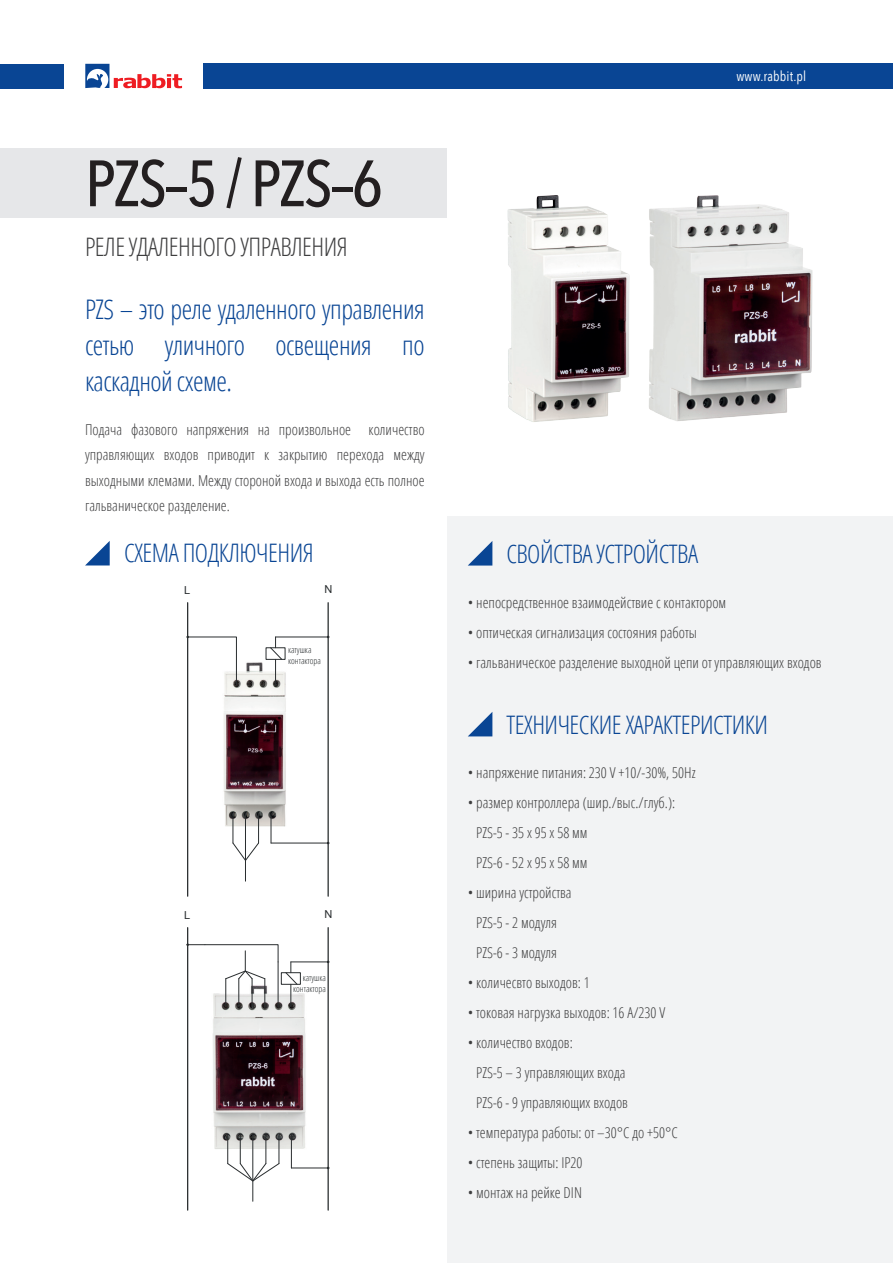
<style>
.page{position:relative;width:893px;height:1263px;background:#fff}
.page>*{position:absolute;margin:0;border:0;box-sizing:border-box;transform-origin:0 0}
.t1{font:500 64.65px "Avenir Next Condensed";letter-spacing:-.03em;color:#231f20}
.t2{font:300 condensed 27px/36px "Open Sans";letter-spacing:-.02em;color:#094594;text-align:justify}
.t3{font:300 condensed 25.5px "Open Sans";letter-spacing:-.02em;color:#094594}
.t4{font:300 condensed 25.5px "Open Sans";letter-spacing:-.02em;color:#3e3e3f}
.t5{font:300 condensed 15px/30px "Open Sans";color:#3e3e3f}
.t6{font:13.95px "Avenir Next Condensed";letter-spacing:.01em;color:#fff}
.t7{font:10.95px "Arial";color:#292d2f}
.t8{font:300 condensed 9px/10.8px "Open Sans";color:#292d2f}
</style>
<div class="page">
<img style="left:507px;top:195px;width:123px;height:227px">
<img style="left:649px;top:195px;width:164px;height:226px">
<div style="left:447px;top:517px;width:446px;height:746px;background:#f2f3f4"></div>
<svg style="left:468px;top:541px;width:24px;height:24px"></svg>
<svg style="left:468px;top:712px;width:24px;height:24px"></svg>
<svg style="left:85px;top:541px;width:25px;height:24px"></svg>
<img style="left:223px;top:648px;width:63px;height:193px">
<hr style="left:187px;top:603px;width:1px;height:293px;background:#292d2f">
<hr style="left:327px;top:603px;width:2px;height:293px;background:#292d2f">
<svg style="left:186px;top:636px;width:51px;height:50px"></svg>
<hr style="left:276px;top:636px;width:53px;height:1px;background:#292d2f">
<div style="left:266px;top:647px;width:19px;height:13px;border:1px solid #292d2f"></div>
<svg style="left:269px;top:637px;width:14px;height:48px"></svg>
<hr style="left:245px;top:814px;width:1px;height:67px;background:#292d2f">
<svg style="left:271px;top:814px;width:1px;height:29px"></svg>
<hr style="left:271px;top:843px;width:58px;height:1px;background:#292d2f">
<svg style="left:232px;top:814px;width:28px;height:47px"></svg>
<img style="left:213px;top:972px;width:93px;height:192px">
<hr style="left:187px;top:928px;width:1px;height:282px;background:#292d2f">
<hr style="left:328px;top:928px;width:1px;height:282px;background:#292d2f">
<hr style="left:291px;top:961px;width:38px;height:1px;background:#292d2f">
<div style="left:281px;top:972px;width:20px;height:13px;border:1px solid #292d2f"></div>
<svg style="left:285px;top:962px;width:13px;height:45px"></svg>
<hr style="left:252px;top:1134px;width:1px;height:67px;background:#292d2f">
<hr style="left:291px;top:1134px;width:1px;height:34px;background:#292d2f">
<hr style="left:291px;top:1167px;width:38px;height:1px;background:#292d2f">
<svg style="left:227px;top:1134px;width:53px;height:48px"></svg>
<svg style="left:186px;top:943px;width:93px;height:64px"></svg>
<div style="left:0;top:149px;width:446px;height:69px;background:#e6e7e9"></div>
<div style="left:203px;top:64px;width:690px;height:24px;background:#094594"></div>
<div style="left:0;top:64px;width:64px;height:24px;background:#094594"></div>
<svg style="left:85px;top:64px;width:97px;height:24px"></svg>
<h1 class="t1" style="left:85px;top:144px;width:300px">PZS–5 / PZS–6</h1>
<h3 class="t4" style="left:85px;top:229px;width:264px">РЕЛЕ УДАЛЕННОГО УПРАВЛЕНИЯ</h3>
<h2 class="t2" style="left:85px;top:291px;width:341px">PZS – это реле удаленного управления сетью уличного освещения по каскадной схеме.</h2>
<p class="t5" style="left:85px;top:416px;width:341px;line-height:25.5px;text-align:justify">Подача фазового напряжения на произвольное количество управляющих входов приводит к закрытию перехода между выходными клемами. Между стороной входа и выхода есть полное гальваническое разделение.</p>
<h3 class="t3" style="left:124px;top:535px;width:191px">СХЕМА ПОДКЛЮЧЕНИЯ</h3>
<p class="t7" style="left:184px;top:583px;width:8px">L</p>
<p class="t7" style="left:324px;top:582px;width:9px">N</p>
<p class="t8" style="left:288px;top:644px;width:34px">катушка контактора</p>
<p class="t7" style="left:184px;top:907px;width:8px">L</p>
<p class="t7" style="left:324px;top:907px;width:9px">N</p>
<p class="t8" style="left:293px;top:972px;width:34px;text-align:right">катушка контактора</p>
<p class="t6" style="left:736px;top:64px;width:72px">www.rabbit.pl</p>
<h3 class="t3" style="left:506px;top:536px;width:193px">СВОЙСТВА УСТРОЙСТВА</h3>
<p class="t5" style="left:468px;top:587px;width:260px">• непосредственное взаимодействие с контактором</p>
<p class="t5" style="left:468px;top:617px;width:231px">• оптическая сигнализация состояния работы</p>
<p class="t5" style="left:468px;top:647px;width:355px">• гальваническое разделение выходной цепи от управляющих входов</p>
<h3 class="t3" style="left:506px;top:707px;width:263px">ТЕХНИЧЕСКИЕ ХАРАКТЕРИСТИКИ</h3>
<p class="t5" style="left:468px;top:757px;width:229px">• напряжение питания: 230 V +10/-30%, 50Hz</p>
<p class="t5" style="left:476px;top:787px;width:201px;text-indent:-8px">• размер контроллера (шир./выс./глуб.):<br>PZS-5 - 35 x 95 x 58 мм<br>PZS-6 - 52 x 95 x 58 мм</p>
<p class="t5" style="left:468px;top:877px;width:105px;text-align:center">• ширина устройства<br>PZS-5 - 2 модуля<br>PZS-6 - 3 модуля</p>
<p class="t5" style="left:468px;top:967px;width:124px">• количесвто выходов: 1</p>
<p class="t5" style="left:468px;top:997px;width:199px">• токовая нагрузка выходов: 16 A/230 V</p>
<p class="t5" style="left:476px;top:1027px;width:153px;text-indent:-8px">• количество входов:<br>PZS-5 – 3 управляющих входа<br>PZS-6 - 9 управляющих входов</p>
<p class="t5" style="left:468px;top:1117px;width:212px">• температура работы: от –30°C до +50°C</p>
<p class="t5" style="left:468px;top:1147px;width:116px">• степень защиты: IP20</p>
<p class="t5" style="left:468px;top:1177px;width:116px">• монтаж на рейке DIN</p>
</div>
